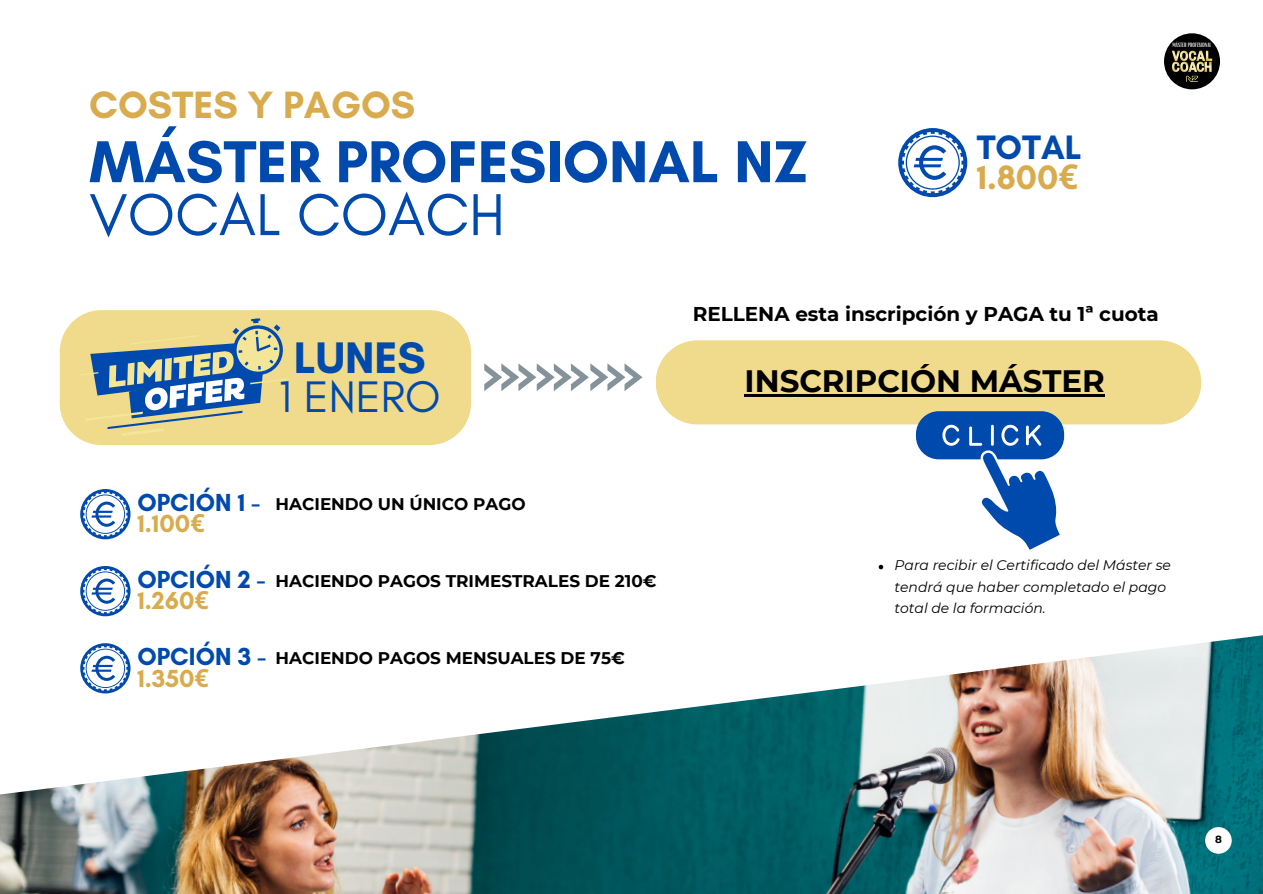
<style>
.page{position:relative;width:1263px;height:894px;background:#fff}
.page>*{position:absolute;margin:0;border:0;box-sizing:border-box;transform-origin:0 0}
.t1{font:700 60.15px "Glacial Indifference";color:#004aad}
.t2{font:60.15px "Glacial Indifference";color:#004aad}
.t3{font:45px "Glacial Indifference";color:#004aad}
.t4{font:700 45px "Glacial Indifference";color:#004aad}
.t5{font:700 38.7px "Glacial Indifference";color:#d8ac4e}
.t6{font:700 34.5px "Glacial Indifference";color:#d8ac4e}
.t7{font:700 34.5px "Glacial Indifference";color:#004aad}
.t8{font:700 30.9px "Montserrat";color:#000}
.t9{font:700 25.05px "Glacial Indifference";color:#004aad}
.t10{font:700 25.05px "Glacial Indifference";color:#d8ac4e}
.t11{font:700 19.95px "Montserrat";color:#000}
.t12{font:700 16.8px "Montserrat";color:#000}
.t13{font:italic 13.95px/21.3px "Montserrat";color:#000}
.t14{font:700 10.35px "Montserrat";color:#000}
.t15{font:6px "Bright";color:#fff}
.s1{font-family:"Noto Sans"}
</style>
<div class="page">
<img style="left:0;top:635px;width:1263px;height:258px">
<div style="left:1205px;top:826px;width:27px;height:27px;background:#fff;border-radius:50%"></div>
<svg style="left:898px;top:128px;width:69px;height:69px"></svg>
<div style="left:60px;top:310px;width:411px;height:135px;background:#efdb8b"></div>
<svg style="left:80px;top:318px;width:207px;height:117px;background:#adb69d"></svg>
<div style="left:656px;top:340px;width:545px;height:84px;background:#efdb8b"></div>
<svg style="left:916px;top:411px;width:148px;height:138px"></svg>
<svg style="left:80px;top:489px;width:50px;height:50px"></svg>
<svg style="left:80px;top:566px;width:50px;height:50px"></svg>
<svg style="left:80px;top:643px;width:50px;height:50px"></svg>
<hr style="left:745px;top:394px;width:360px;height:3px;background:#000">
<svg style="left:879px;top:564px;width:4px;height:5px"></svg>
<svg style="left:484px;top:363px;width:158px;height:28px"></svg>
<div style="left:1164px;top:33px;width:56px;height:56px;background:#000;border-radius:50%"></div>
<svg style="left:1172px;top:51px;width:40px;height:32px"></svg>
<p class="t5" style="left:89px;top:81px;width:327px">COSTES Y PAGOS</p>
<p class="t1" style="left:89px;top:125px;width:720px">MÁSTER PROFESIONAL NZ</p>
<p class="t2" style="left:89px;top:178px;width:417px">VOCAL COACH</p>
<p class="t7" style="left:977px;top:126px;width:107px">TOTAL</p>
<p class="t6" style="left:977px;top:156px;width:103px">1.800<span class="s1">€</span></p>
<p class="t15" style="left:1173px;top:41px;width:40px">MÁSTER PROFESIONAL</p>
<p class="t4" style="left:294px;top:330px;width:134px">LUNES</p>
<p class="t3" style="left:279px;top:369px;width:163px">1 ENERO</p>
<p class="t11" style="left:693px;top:301px;width:467px">RELLENA esta inscripción y PAGA tu 1ª cuota</p>
<p class="t8" style="left:745px;top:361px;width:362px">INSCRIPCIÓN MÁSTER</p>
<p class="t9" style="left:137px;top:487px;width:124px">OPCIÓN 1 -</p>
<p class="t12" style="left:276px;top:493px;width:251px">HACIENDO UN ÚNICO PAGO</p>
<p class="t10" style="left:137px;top:508px;width:69px">1.100<span class="s1">€</span></p>
<p class="t9" style="left:137px;top:564px;width:130px">OPCIÓN 2 -</p>
<p class="t10" style="left:137px;top:585px;width:73px">1.260<span class="s1">€</span></p>
<p class="t9" style="left:137px;top:641px;width:130px">OPCIÓN 3 -</p>
<p class="t10" style="left:137px;top:662px;width:73px">1.350<span class="s1">€</span></p>
<p class="t12" style="left:276px;top:570px;width:382px">HACIENDO PAGOS TRIMESTRALES DE 210€</p>
<p class="t12" style="left:276px;top:647px;width:351px">HACIENDO PAGOS MENSUALES DE 75€</p>
<p class="t13" style="left:894px;top:554px;width:278px">Para recibir el Certificado del Máster se tendrá que haber completado el pago total de la formación.</p>
<p class="t14" style="left:1215px;top:832px;width:8px">8</p>
</div>
